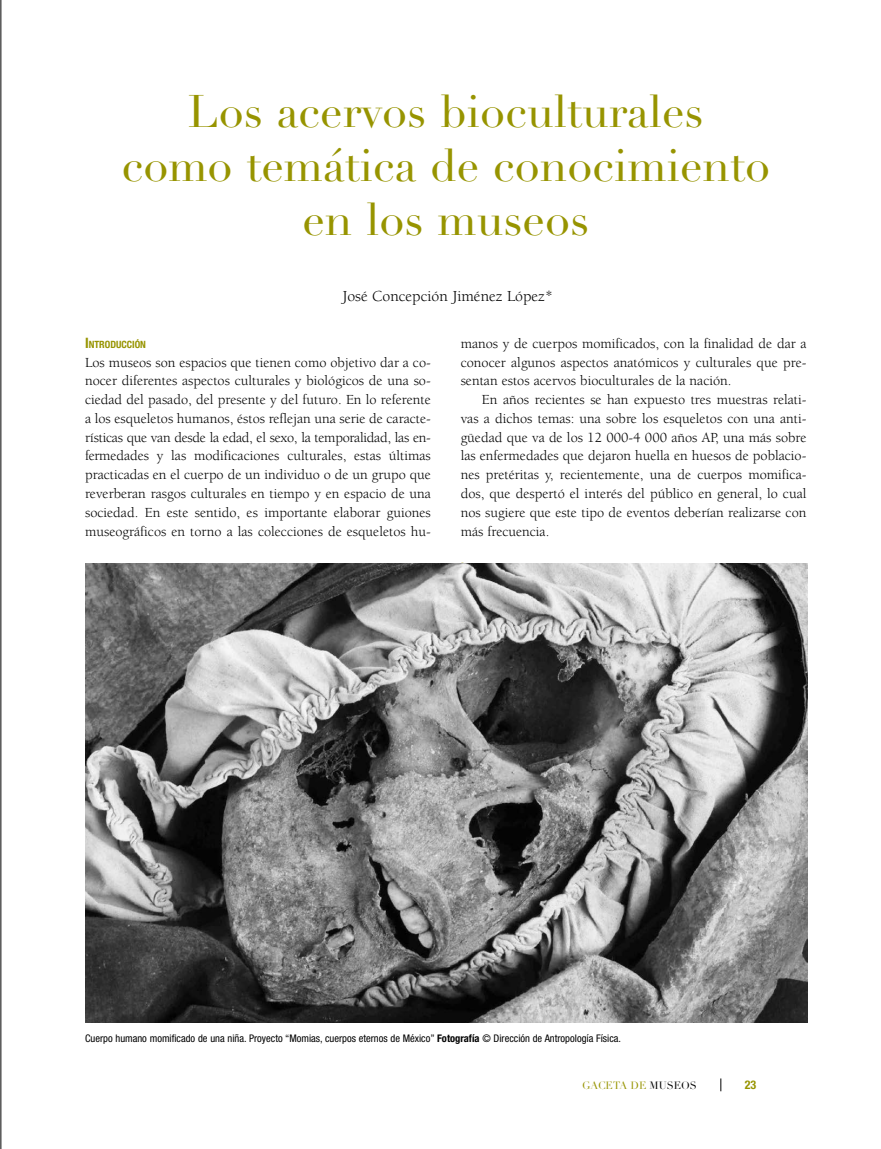
<style>
.page{position:relative;width:881px;height:1149px;background:#fff}
.page>*{position:absolute;margin:0;border:0;box-sizing:border-box;transform-origin:0 0}
.t1{font:45px/54px "Didot LH";color:#979400;text-align:center}
.t2{font:15.75px "Berkeley Std";color:#000}
.t3{font:14.25px/18.8px "Berkeley Std";color:#000;text-align:justify}
.t4{font:700 condensed 12px "Helvetica Neue";color:#979400}
.t5{font:condensed 10.5px "Helvetica Neue";color:#000}
.t6{font:10.5px "Didot LH";color:#979400}
.t7{font:700 condensed 10.05px "Helvetica Neue";color:#979400}
.s1{font-size:14.25px}
.s2{font-weight:700}
.s3{color:#000}
</style>
<div class="page">
<svg style="left:720px;top:1078px;width:1px;height:12px"></svg>
<hr style="left:1px;top:0;width:1px;height:1148px;background:#000">
<img style="left:85px;top:563px;width:722px;height:459px">
<h1 class="t1" style="left:122px;top:85px;width:649px">Los acervos bioculturales<br>como temática de conocimiento en los museos</h1>
<p class="t2" style="left:342px;top:287px;width:212px">José Concepción Jiménez López*</p>
<p class="t7" style="left:85px;top:336px;width:62px"><span class="s1">I</span>NTRODUCCIÓN</p>
<p class="t3" style="left:85px;top:353px;width:347px">Los museos son espacios que tienen como objetivo dar a co&shy;nocer diferentes aspectos culturales y biológicos de una so&shy;ciedad del pasado, del presente y del futuro. En lo referente a los esqueletos humanos, éstos reflejan una serie de caracte&shy;rísticas que van desde la edad, el sexo, la temporalidad, las en&shy;fermedades y las modificaciones culturales, estas últimas practicadas en el cuerpo de un individuo o de un grupo que reverberan rasgos culturales en tiempo y en espacio de una sociedad. En este sentido, es importante elaborar guiones museográficos en torno a las colecciones de esqueletos hu-</p>
<p class="t3" style="left:460px;top:334px;width:347px">manos y de cuerpos momificados, con la finalidad de dar a conocer algunos aspectos anatómicos y culturales que pre&shy;sentan estos acervos bioculturales de la nación.</p>
<p class="t3" style="left:460px;top:390px;width:347px;text-indent:21px">En años recientes se han expuesto tres muestras relati&shy;vas a dichos temas: una sobre los esqueletos con una anti&shy;güedad que va de los 12 000-4 000 años AP, una más sobre las enfermedades que dejaron huella en huesos de poblacio&shy;nes pretéritas y, recientemente, una de cuerpos momifica&shy;dos, que despertó el interés del público en general, lo cual nos sugiere que este tipo de eventos deberían realizarse con más frecuencia.</p>
<p class="t5" style="left:85px;top:1031px;width:537px">Cuerpo humano momificado de una niña. Proyecto “Momias, cuerpos eternos de México” <span class="s2">Fotografía</span> © Dirección de Antropología Física.</p>
<p class="t6" style="left:582px;top:1078px;width:116px">GACETA DE <span class="s3">MUSEOS</span></p>
<p class="t4" style="left:744px;top:1077px;width:13px">23</p>
</div>
